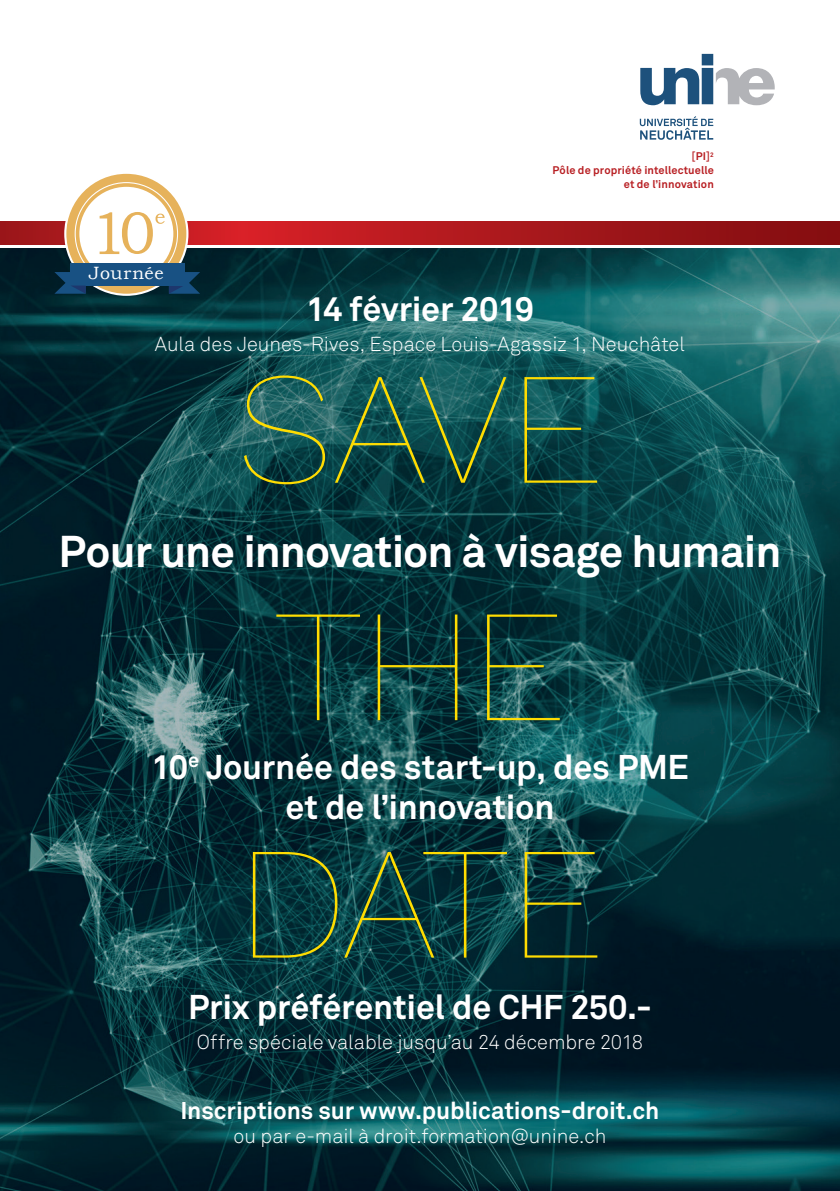
<style>
.page{position:relative;width:840px;height:1191px;background:#fff}
.page>*{position:absolute;margin:0;border:0;box-sizing:border-box;transform-origin:0 0}
.Save_the_date{font:100 160px "Work Sans";letter-spacing:-.01em;color:#ffdc01}
.t1{font:700 44px "Akkurat";letter-spacing:-.02em;color:#fff}
.t2{font:700 34px/40.8px "Akkurat";letter-spacing:-.005em;color:#fff;text-align:center}
.t3{font:700 24px "Akkurat";letter-spacing:-.005em;color:#fff}
.t4{font:300 20px "Akkurat";color:#fff}
.t5{font:17.8px "Bookman Old Style";letter-spacing:.035em;color:#fff}
.Texte_basic{font:700 11px/13.6px "Akkurat";letter-spacing:.01em;color:#b81f23;text-align:right}
</style>
<div class="page">
<img style="left:0;top:249px;width:839px;height:942px">
<svg style="left:0;top:221px;width:839px;height:23px;background:#ab171c"></svg>
<svg style="left:640px;top:54px;width:134px;height:51px"></svg>
<svg style="left:639px;top:116px;width:74px;height:24px"></svg>
<svg style="left:54px;top:173px;width:146px;height:123px"></svg>
<p class="t5" style="left:89px;top:261px;width:76px">Journée</p>
<p class="Texte_basic" style="left:691px;top:150px;width:24px">[PI]<sup>2</sup></p>
<p class="Texte_basic" style="left:552px;top:163px;width:163px">Pôle de propriété intellectuelle et de l’innovation</p>
<p class="t2" style="left:305px;top:289px;width:230px">14 février 2019</p>
<p class="t4" style="left:155px;top:332px;width:531px">Aula des Jeunes-Rives, Espace Louis-Agassiz 1, Neuchâtel</p>
<p class="Save_the_date" style="left:237px;top:334px;width:366px">SAVE</p>
<p class="t1" style="left:59px;top:524px;width:723px">Pour une innovation à visage humain</p>
<p class="Save_the_date" style="left:274px;top:571px;width:291px">THE</p>
<p class="t2" style="left:151px;top:746px;width:538px">10<sup>e</sup> Journée des start-up, des PME et de l’innovation</p>
<p class="Save_the_date" style="left:237px;top:808px;width:366px">DATE</p>
<p class="t2" style="left:188px;top:987px;width:465px">Prix préférentiel de CHF 250.-</p>
<p class="t4" style="left:197px;top:1030px;width:448px">Offre spéciale valable jusqu’au 24 décembre 2018</p>
<p class="t3" style="left:180px;top:1095px;width:480px">Inscriptions sur www.publications-droit.ch</p>
<p class="t4" style="left:233px;top:1124px;width:374px">ou par e-mail à droit.formation@unine.ch</p>
</div>
